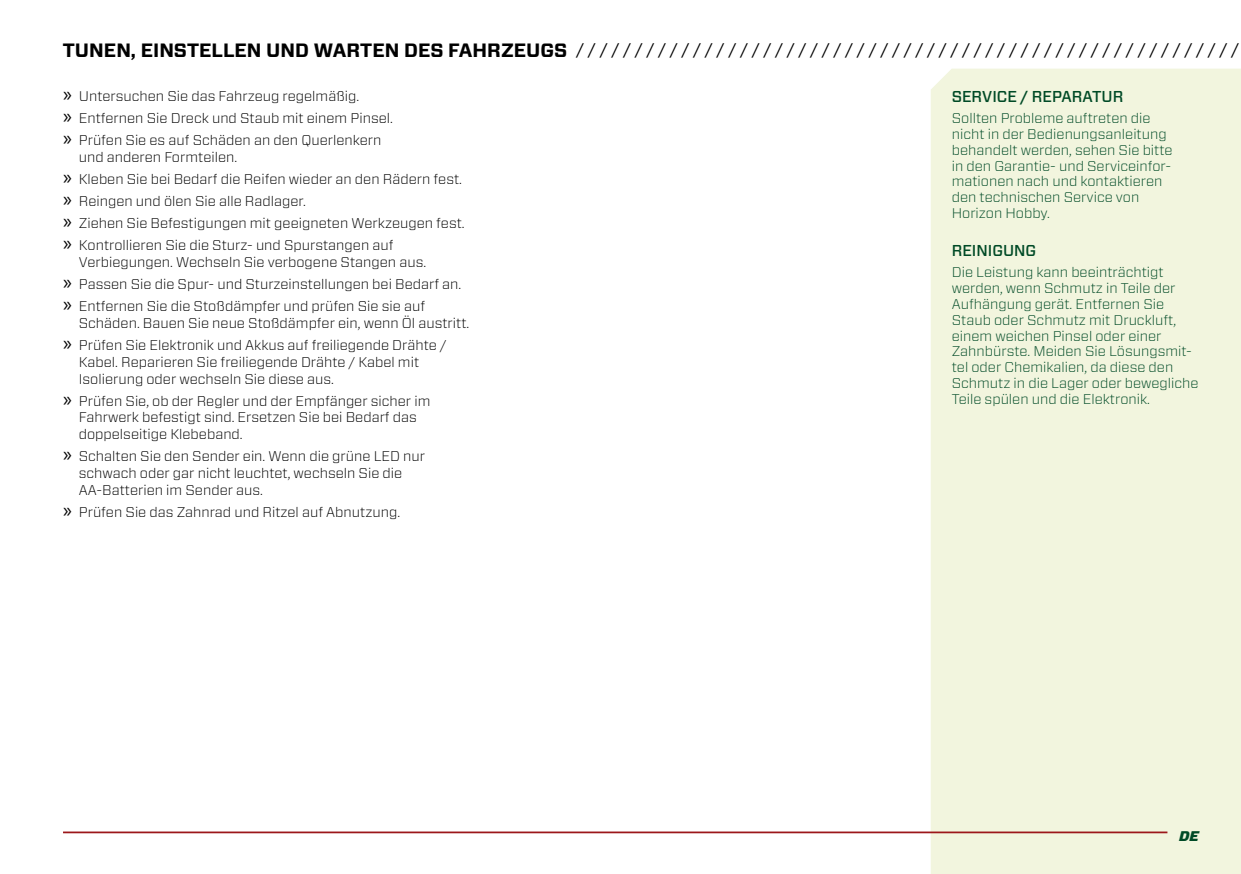
<style>
.page{position:relative;width:1241px;height:874px;background:#fff}
.page>*{position:absolute;margin:0;border:0;box-sizing:border-box;transform-origin:0 0}
.t1{font:700 19.25px "Forza";color:#000}
.t2{font:16.62px "Forza";color:#000}
.t3{font:500 15.75px "Forza";color:#004a26}
.t4{font:300 14px/22.1px "Forza";color:#000}
.t5{font:300 14px/15.8px "Forza";color:#004a26}
.t6{font:italic 900 14px "Forza";color:#004a26}
.s1{font-family:"Myriad Pro";font-weight:400;font-size:21px}
</style>
<div class="page">
<svg style="left:930px;top:69px;width:310px;height:804px;fill:#f2f5de"></svg>
<hr style="left:63px;top:831px;width:1104px;height:1px;background:#9c171a">
<h1 class="t1" style="left:63px;top:38px;width:27px">TUNEN</h1>
<h1 class="t1" style="left:131px;top:38px;width:35px">, EINSTE</h1>
<h1 class="t1" style="left:211px;top:38px;width:70px">LLEN UND</h1>
<h1 class="t1" style="left:314px;top:38px;width:34px">WARTEN</h1>
<h1 class="t1" style="left:404px;top:38px;width:14px">DES</h1>
<h1 class="t1" style="left:448px;top:38px;width:14px">FAHR</h1>
<h1 class="t1" style="left:501px;top:38px;width:27px">ZEUGS</h1>
<p class="t2" style="left:576px;top:38px;width:664px">/ / / / / / / / / / / / / / / / / / / / / / / / / / / / / / / / / / / / / / / / / / / / / / / / / / / / / / / / /</p>
<p class="t3" style="left:951px;top:86px;width:173px">SERVICE / REPARATUR</p>
<p class="t5" style="left:951px;top:110px;width:222px">Sollten Probleme auftreten die nicht in der Bedienungsanleitung behandelt werden, sehen Sie bitte in den Garantie- und Serviceinfor&shy;mationen nach und kontaktieren den technischen Service von<br>Horizon Hobby.</p>
<p class="t3" style="left:951px;top:240px;width:86px">REINIGUNG</p>
<p class="t5" style="left:951px;top:264px;width:248px">Die Leistung kann beeinträchtigt werden, wenn Schmutz in Teile der Aufhängung gerät. Entfernen Sie Staub oder Schmutz mit Druckluft, einem weichen Pinsel oder einer Zahnbürste. Meiden Sie Lösungsmit&shy;tel oder Chemikalien, da diese den Schmutz in die Lager oder bewegliche Teile spülen und die Elektronik.</p>
<p class="t4" style="left:63px;top:84px;width:331px"><span class="s1">»</span> Untersuchen Sie das Fahrzeug regelmäßig.<br><span class="s1">»</span> Entfernen Sie Dreck und Staub mit einem Pinsel. <span class="s1">»</span> Prüfen Sie es auf Schäden an den Querlenkern</p>
<p class="t4" style="left:63px;top:145px;width:403px;text-indent:16px">und anderen Formteilen.<br><span class="s1">»</span> Kleben Sie bei Bedarf die Reifen wieder an den Rädern fest. <span class="s1">»</span> Reingen und ölen Sie alle Radlager.<br><span class="s1">»</span> Ziehen Sie Befestigungen mit geeigneten Werkzeugen fest. <span class="s1">»</span> Kontrollieren Sie die Sturz- und Spurstangen auf</p>
<p class="t4" style="left:63px;top:250px;width:399px;text-indent:16px">Verbiegungen. Wechseln Sie verbogene Stangen aus.<br><span class="s1">»</span> Passen Sie die Spur- und Sturzeinstellungen bei Bedarf an. <span class="s1">»</span> Entfernen Sie die Stoßdämpfer und prüfen Sie sie auf</p>
<p class="t4" style="left:63px;top:311px;width:407px;text-indent:16px">Schäden. Bauen Sie neue Stoßdämpfer ein, wenn Öl austritt. <span class="s1">»</span> Prüfen Sie Elektronik und Akkus auf freiliegende Drähte /</p>
<p class="t4" style="left:79px;top:353px;width:342px;line-height:16.8px">Kabel. Reparieren Sie freiliegende Drähte / Kabel mit<br>Isolierung oder wechseln Sie diese aus.</p>
<p class="t4" style="left:79px;top:392px;width:353px;line-height:16.8px;text-indent:-16px"><span class="s1">»</span> Prüfen Sie, ob der Regler und der Empfänger sicher im<br>Fahrwerk befestigt sind. Ersetzen Sie bei Bedarf das doppelseitige Klebeband.</p>
<p class="t4" style="left:79px;top:447px;width:348px;line-height:16.8px;text-indent:-16px"><span class="s1">»</span> Schalten Sie den Sender ein. Wenn die grüne LED nur schwach oder gar nicht leuchtet, wechseln Sie die<br>AA-Batterien im Sender aus.</p>
<p class="t4" style="left:63px;top:500px;width:338px"><span class="s1">»</span> Prüfen Sie das Zahnrad und Ritzel auf Abnutzung.</p>
<p class="t6" style="left:1178px;top:826px;width:21px">DE</p>
</div>
